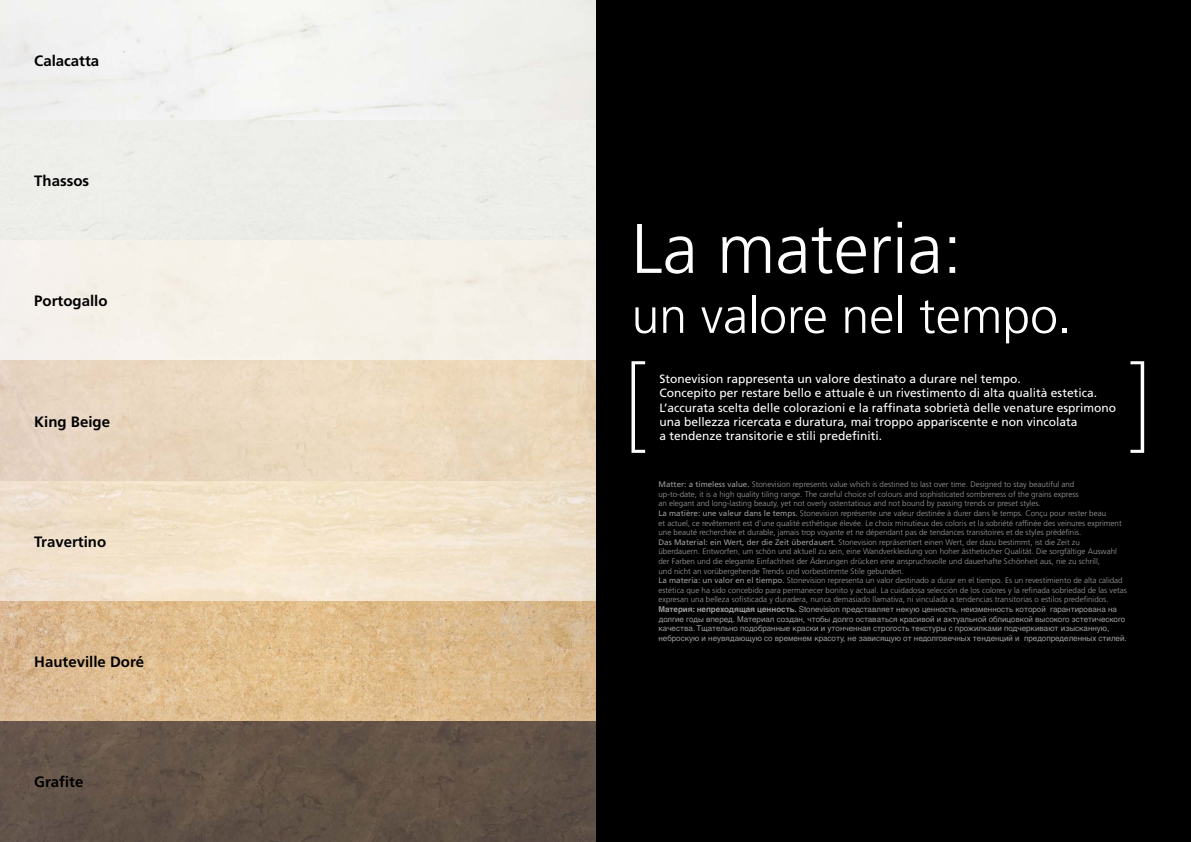
<style>
.page{position:relative;width:1191px;height:842px;background:#fff}
.page>*{position:absolute;margin:0;border:0;box-sizing:border-box;transform-origin:0 0}
.t1{font:300 70px "Frutiger LT Std";color:#fff}
.t2{font:300 50px "Frutiger LT Std";color:#fff}
.t3{font:700 15px "Frutiger LT Std";color:#000}
.t4{font:12px/14.4px "Frutiger LT Std";color:#fff}
.t5{font:300 8px/9.6px "Frutiger LT Std";color:#9d9d9c}
.t6{font:8px/9.6px "Helvetica Cyr Upright";color:#9d9d9c}
.s1{font-weight:400}
.s2{font-family:"Helvetica Cyr";font-weight:700}
</style>
<div class="page">
<div style="left:595px;top:0;width:596px;height:842px;background:#000"></div>
<img style="left:0;top:0;width:595px;height:842px">
<svg style="left:1130px;top:361px;width:14px;height:92px"></svg>
<svg style="left:631px;top:361px;width:14px;height:92px"></svg>
<h3 class="t3" style="left:34px;top:52px;width:67px">Calacatta</h3>
<h3 class="t3" style="left:34px;top:172px;width:56px">Thassos</h3>
<h3 class="t3" style="left:34px;top:292px;width:75px">Portogallo</h3>
<h3 class="t3" style="left:34px;top:413px;width:77px">King Beige</h3>
<h3 class="t3" style="left:34px;top:533px;width:73px">Travertino</h3>
<h3 class="t3" style="left:34px;top:653px;width:111px">Hauteville Doré</h3>
<h3 class="t3" style="left:34px;top:773px;width:51px">Grafite</h3>
<h1 class="t1" style="left:631px;top:209px;width:332px">La materia:</h1>
<h2 class="t2" style="left:631px;top:287px;width:442px">un valore nel tempo.</h2>
<p class="t4" style="left:659px;top:371px;width:458px">Stonevision rappresenta un valore destinato a durare nel tempo.<br>Concepito per restare bello e attuale è un rivestimento di alta qualità estetica.<br>L’accurata scelta delle colorazioni e la raffinata sobrietà delle venature esprimono una bellezza ricercata e duratura, mai troppo appariscente e non vincolata<br>a tendenze transitorie e stili predefiniti.</p>
<p class="t5" style="left:658px;top:480px;width:470px"><span class="s1">Matter: a timeless value.</span> Stonevision represents value which is destined to last over time. Designed to stay beautiful and<br>up-to-date, it is a high quality tiling range. The careful choice of colours and sophisticated sombreness of the grains express<br>an elegant and long-lasting beauty, yet not overly ostentatious and not bound by passing trends or preset styles.<br><span class="s1">La matière: une valeur dans le temps.</span> Stonevision représente une valeur destinée à durer dans le temps. Conçu pour rester beau<br>et actuel, ce revêtement est d’une qualité esthétique élevée. Le choix minutieux des coloris et la sobriété raffinée des veinures expriment une beauté recherchée et durable, jamais trop voyante et ne dépendant pas de tendances transitoires et de styles prédéfinis.<br><span class="s1">Das Material: ein Wert, der die Zeit überdauert.</span> Stonevision repräsentiert einen Wert, der dazu bestimmt, ist die Zeit zu<br>überdauern. Entworfen, um schön und aktuell zu sein, eine Wandverkleidung von hoher ästhetischer Qualität. Die sorgfältige Auswahl der Farben und die elegante Einfachheit der Äderungen drücken eine anspruchsvolle und dauerhafte Schönheit aus, nie zu schrill,<br>und nicht an vorübergehende Trends und vorbestimmte Stile gebunden.<br><span class="s1">La materia: un valor en el tiempo.</span> Stonevision representa un valor destinado a durar en el tiempo. Es un revestimiento de alta calidad estética que ha sido concebido para permanecer bonito y actual. La cuidadosa selección de los colores y la refinada sobriedad de las vetas expresan una belleza sofisticada y duradera, nunca demasiado llamativa, ni vinculada a tendencias transitorias o estilos predefinidos.</p>
<p class="t6" style="left:658px;top:604px;width:470px"><span class="s2">Материя: непреходящая ценность.</span> Stonevision представляет некую ценность, неизменность которой гарантирована на долгие годы вперед. Материал создан, чтобы долго оставаться красивой и актуальной облицовкой высокого эстетического качества. Тщательно подобранные краски и утонченная строгость текстуры с прожилками подчеркивают изысканную, неброскую и неувядающую со временем красоту, не зависящую от недолговечных тенденций и предопределенных стилей.</p>
</div>
